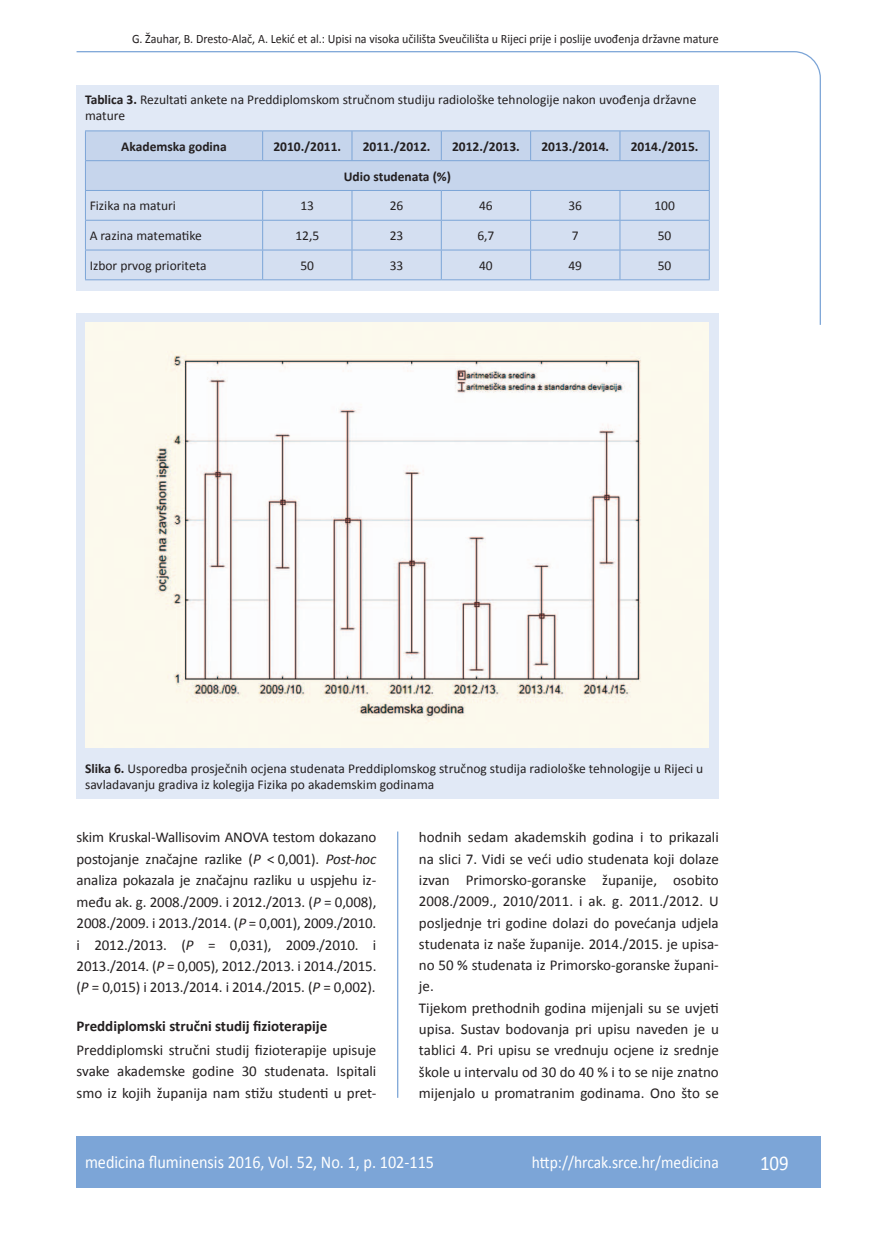
<style>
.page{position:relative;width:872px;height:1234px;background:#fff}
.page>*{position:absolute;margin:0;border:0;box-sizing:border-box;transform-origin:0 0}
.t1{font:21px "Calibri";color:#fff;scale:.9 1}
.t2{font:18px "Calibri";color:#fff;scale:.9 1}
.t3{font:17.25px "Calibri";color:#fff;scale:.9 1}
.t4{font:15px/21.3px "Calibri";color:#231f20;text-align:justify}
.t5{font:700 15px "Calibri";color:#231f20}
.t6{font:13.5px/16.5px "Calibri";color:#231f20}
.t7{font:700 13.5px "Calibri";color:#231f20}
.t8{font:12.75px "Calibri";color:#231f20;scale:.94 1}
.s1{font-weight:700}
.s2{font-style:italic}
</style>
<div class="page">
<svg style="left:76px;top:51px;width:745px;height:275px"></svg>
<hr style="left:397px;top:831px;width:1px;height:266px;background:#7ca5d7">
<div style="left:77px;top:1135px;width:744px;height:51px;background:#7ca5d7"></div>
<div style="left:77px;top:85px;width:642px;height:206px;background:#e1e9f6"></div>
<hr style="left:85px;top:130px;width:178px;height:1px;background:#7ca5d7">
<hr style="left:263px;top:130px;width:89px;height:1px;background:#7ca5d7">
<hr style="left:352px;top:130px;width:89px;height:1px;background:#7ca5d7">
<hr style="left:441px;top:130px;width:89px;height:1px;background:#7ca5d7">
<hr style="left:530px;top:130px;width:90px;height:1px;background:#7ca5d7">
<hr style="left:620px;top:130px;width:89px;height:1px;background:#7ca5d7">
<svg style="left:85px;top:131px;width:625px;height:148px"></svg>
<hr style="left:85px;top:279px;width:178px;height:1px;background:#7ca5d7">
<hr style="left:263px;top:279px;width:89px;height:1px;background:#7ca5d7">
<hr style="left:352px;top:279px;width:89px;height:1px;background:#7ca5d7">
<hr style="left:441px;top:279px;width:89px;height:1px;background:#7ca5d7">
<hr style="left:530px;top:279px;width:90px;height:1px;background:#7ca5d7">
<hr style="left:620px;top:279px;width:89px;height:1px;background:#7ca5d7">
<div style="left:77px;top:314px;width:642px;height:484px;background:#e1e9f6"></div>
<img style="left:85px;top:322px;width:623px;height:425px">
<p class="t8" style="left:132px;top:30px;width:625px">G. Žauhar, B. Dresto-Alač, A. Lekić et al.: Upisi na visoka učilišta Sveučilišta u Rijeci prije i poslije uvođenja državne mature</p>
<p class="t6" style="left:85px;top:90px;width:613px"><span class="s1">Tablica 3.</span> Rezultati ankete na Preddiplomskom stručnom studiju radiološke tehnologije nakon uvođenja državne mature</p>
<p class="t7" style="left:121px;top:138px;width:107px">Akademska godina</p>
<p class="t7" style="left:273px;top:138px;width:69px">2010./2011.</p>
<p class="t7" style="left:363px;top:138px;width:69px">2011./2012.</p>
<p class="t7" style="left:452px;top:138px;width:69px">2012./2013.</p>
<p class="t7" style="left:541px;top:138px;width:69px">2013./2014.</p>
<p class="t7" style="left:630px;top:138px;width:69px">2014./2015.</p>
<p class="t7" style="left:344px;top:168px;width:109px">Udio studenata (%)</p>
<p class="t6" style="left:90px;top:197px;width:88px">Fizika na maturi</p>
<p class="t6" style="left:300px;top:197px;width:15px">13</p>
<p class="t6" style="left:390px;top:197px;width:15px">26</p>
<p class="t6" style="left:479px;top:197px;width:15px">46</p>
<p class="t6" style="left:568px;top:197px;width:15px">36</p>
<p class="t6" style="left:654px;top:197px;width:22px">100</p>
<p class="t6" style="left:90px;top:227px;width:114px">A razina matematike</p>
<p class="t6" style="left:295px;top:227px;width:25px">12,5</p>
<p class="t6" style="left:390px;top:227px;width:15px">23</p>
<p class="t6" style="left:477px;top:227px;width:19px">6,7</p>
<p class="t6" style="left:572px;top:227px;width:8px">7</p>
<p class="t6" style="left:658px;top:227px;width:15px">50</p>
<p class="t6" style="left:90px;top:256px;width:118px">Izbor prvog prioriteta</p>
<p class="t6" style="left:300px;top:256px;width:15px">50</p>
<p class="t6" style="left:390px;top:256px;width:15px">33</p>
<p class="t6" style="left:479px;top:256px;width:15px">40</p>
<p class="t6" style="left:568px;top:256px;width:15px">49</p>
<p class="t6" style="left:657px;top:256px;width:15px">50</p>
<p class="t6" style="left:85px;top:759px;width:620px"><span class="s1">Slika 6.</span> Usporedba prosječnih ocjena studenata Preddiplomskog stručnog studija radiološke tehnologije u Rijeci u savladavanju gradiva iz kolegija Fizika po akademskim godinama</p>
<p class="t4" style="left:77px;top:825px;width:301px">skim Kruskal-Wallisovim ANOVA testom dokazano postojanje značajne razlike (<span class="s2">P</span> &lt; 0,001). <span class="s2">Post-hoc </span>analiza pokazala je značajnu razliku u uspjehu iz&shy;među ak. g. 2008./2009. i 2012./2013. (<span class="s2">P</span> = 0,008), 2008./2009. i 2013./2014. (<span class="s2">P</span> = 0,001), 2009./2010. i 2012./2013. (<span class="s2">P</span> = 0,031), 2009./2010. i 2013./2014. (<span class="s2">P</span> = 0,005), 2012./2013. i 2014./2015. (<span class="s2">P</span> = 0,015) i 2013./2014. i 2014./2015. (<span class="s2">P</span> = 0,002).</p>
<p class="t5" style="left:77px;top:1016px;width:252px">Preddiplomski stručni studij fizioterapije</p>
<p class="t4" style="left:77px;top:1038px;width:301px">Preddiplomski stručni studij fizioterapije upisuje svake akademske godine 30 studenata. Ispitali smo iz kojih županija nam stižu studenti u pret-</p>
<p class="t4" style="left:419px;top:825px;width:301px;text-align:left">hodnih sedam akademskih godina i to prikazali na slici 7. Vidi se veći udio studenata koji dolaze izvan Primorsko-goranske županije, osobito 2008./2009., 2010/2011. i ak. g. 2011./2012. U posljednje tri godine dolazi do povećanja udjela studenata iz naše županije. 2014./2015. je upisa&shy;no 50 % studenata iz Primorsko-goranske župani&shy;je.<br>Tijekom prethodnih godina mijenjali su se uvjeti upisa. Sustav bodovanja pri upisu naveden je u tablici 4. Pri upisu se vrednuju ocjene iz srednje škole u intervalu od 30 do 40 % i to se nije znatno mijenjalo u promatranim godinama. Ono što se</p>
<p class="t2" style="left:85px;top:1150px;width:389px">medicina fluminensis 2016, Vol. 52, No. 1, p. 102-115</p>
<p class="t3" style="left:532px;top:1151px;width:209px">http://hrcak.srce.hr/medicina</p>
<h1 class="t1" style="left:760px;top:1149px;width:33px">109</h1>
</div>
